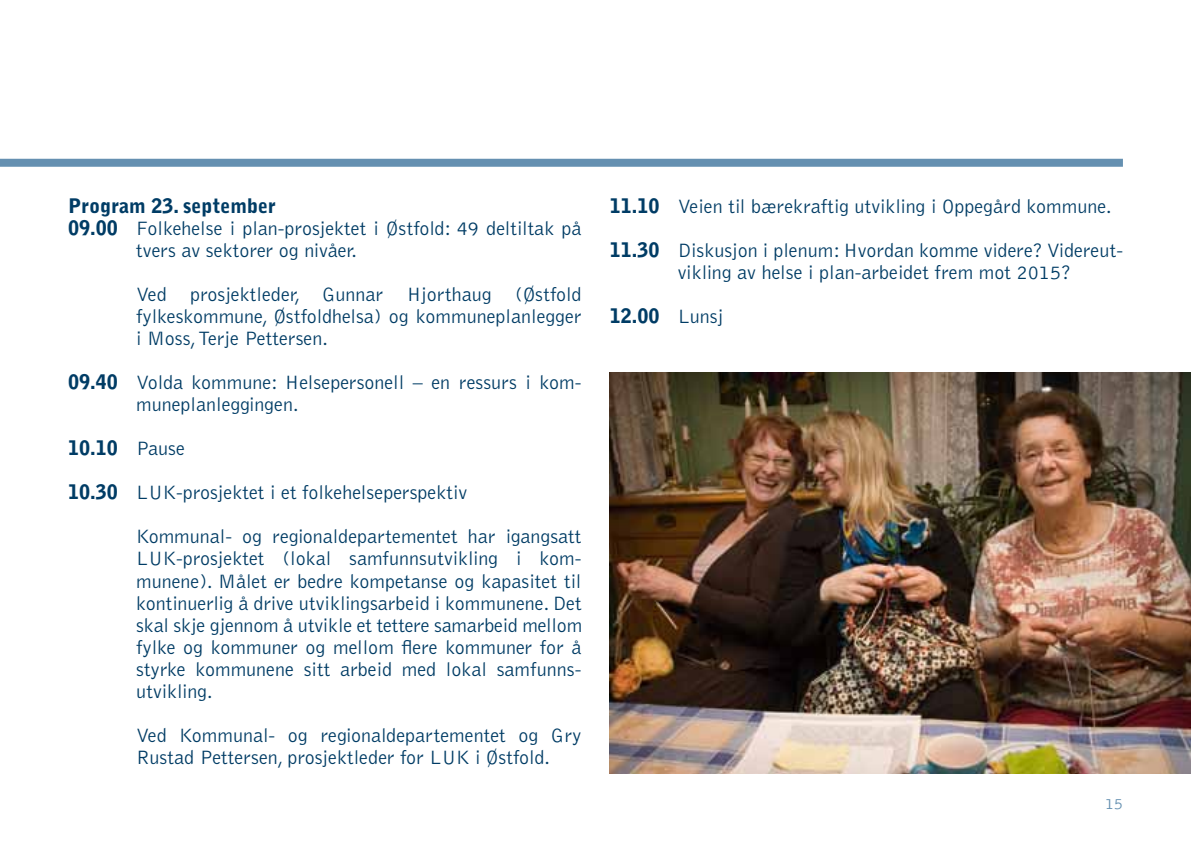
<style>
.page{position:relative;width:1191px;height:842px;background:#fff}
.page>*{position:absolute;margin:0;border:0;box-sizing:border-box;transform-origin:0 0}
.t1{font:300 20px/22px "Bell Gothic";color:#003c65}
.t2{font:900 20px "Bell Gothic";color:#003c65}
.t3{font:300 16px "Bell Gothic";color:#6590b1}
.s1{font-weight:900}
.s2{font-weight:300}
</style>
<div class="page">
<img style="left:609px;top:372px;width:581px;height:402px">
<div style="left:0;top:159px;width:1123px;height:8px;background:#6590b1"></div>
<p class="t2" style="left:68px;top:195px;width:209px">Program 23. september</p>
<p class="t1" style="left:68px;top:218px;width:515px"><span class="s1">09.00</span> Folkehelse i plan-prosjektet i Østfold: 49 deltiltak på</p>
<p class="t1" style="left:136px;top:240px;width:222px">tvers av sektorer og nivåer.</p>
<p class="t1" style="left:136px;top:284px;width:447px;text-align:justify">Ved prosjektleder, Gunnar Hjorthaug (Østfold fylkeskommune, Østfoldhelsa) og kommuneplanlegger i Moss, Terje Pettersen.</p>
<p class="t1" style="left:136px;top:372px;width:447px;text-indent:-68px"><span class="s1">09.40</span> Volda kommune: Helsepersonell – en ressurs i kom&shy;muneplanleggingen.</p>
<p class="t2" style="left:68px;top:437px;width:119px">10.10 <span class="s2">Pause</span></p>
<p class="t1" style="left:68px;top:482px;width:401px"><span class="s1">10.30</span> LUK-prosjektet i et folkehelseperspektiv</p>
<p class="t1" style="left:136px;top:526px;width:447px;text-align:justify">Kommunal- og regionaldepartementet har igangsatt LUK-prosjektet (lokal samfunnsutvikling i kom&shy;munene). Målet er bedre kompetanse og kapasitet til kontinuerlig å drive utviklingsarbeid i kommunene. Det skal skje gjennom å utvikle et tettere samarbeid mellom fylke og kommuner og mellom flere kommuner for å styrke kommunene sitt arbeid med lokal samfunns&shy;utvikling.</p>
<p class="t1" style="left:136px;top:724px;width:447px">Ved Kommunal- og regionaldepartementet og Gry<br>Rustad Pettersen, prosjektleder for LUK i Østfold.</p>
<p class="t1" style="left:609px;top:196px;width:503px"><span class="s1">11.10</span> Veien til bærekraftig utvikling i Oppegård kommune.</p>
<p class="t1" style="left:677px;top:240px;width:447px;text-indent:-68px"><span class="s1">11.30</span> Diskusjon i plenum: Hvordan komme videre? Videreut&shy;vikling av helse i plan-arbeidet frem mot 2015?</p>
<p class="t2" style="left:609px;top:305px;width:115px">12.00 <span class="s2">Lunsj</span></p>
<p class="t3" style="left:1105px;top:795px;width:19px">15</p>
</div>
